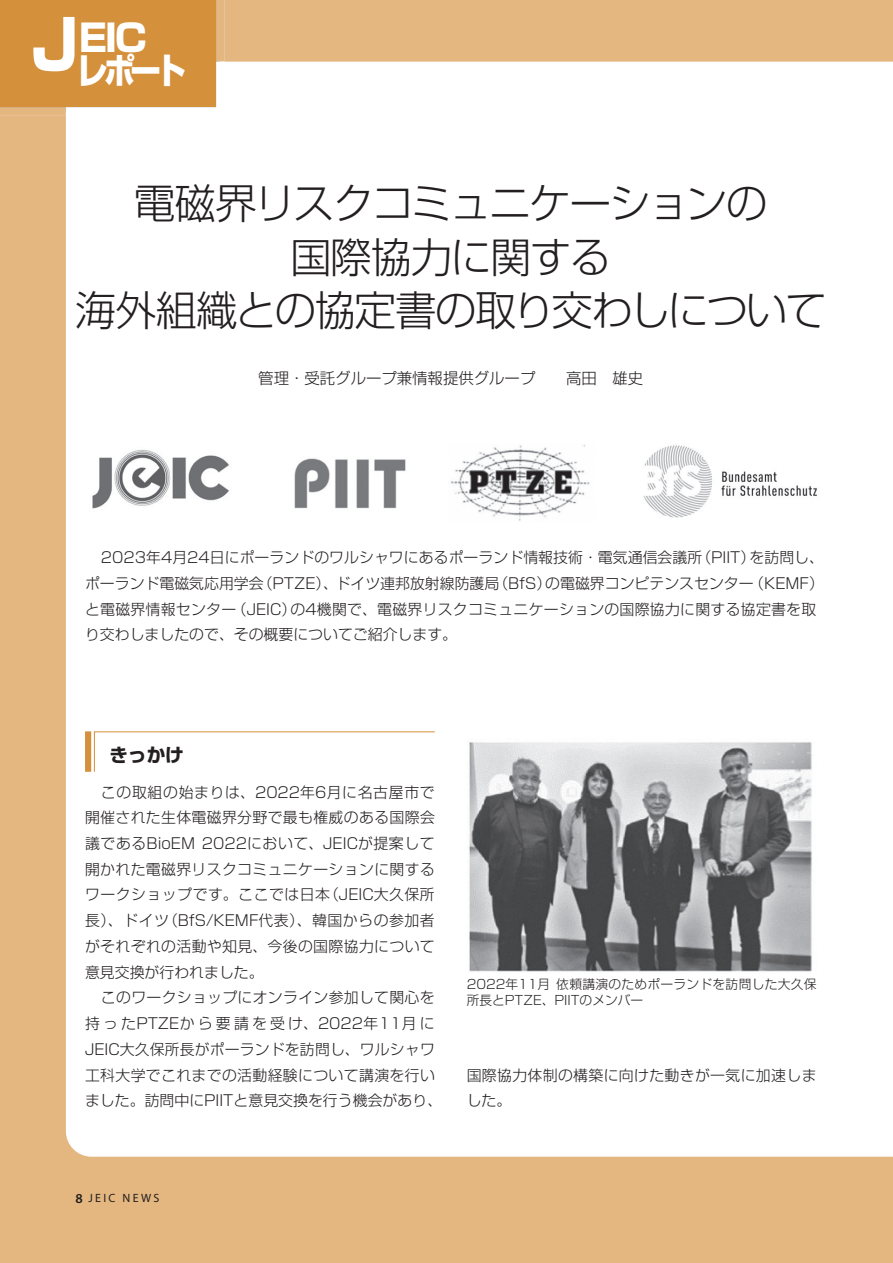
<style>
.page{position:relative;width:893px;height:1263px;background:#e5b780}
.page>*{position:absolute;margin:0;border:0;box-sizing:border-box;transform-origin:0 0}
.t1{font:300 41.4px/53.1px "Shin Go Pro";letter-spacing:-.04em;color:#231f20;text-align:center}
.t2{font:800 37.35px "Shin Go Pro";color:#fff}
.t3{font:800 35.85px "Shin Go Pro";color:#fff;scale:.87 1}
.t4{font:700 18.6px "Shin Go Pro";color:#231f20}
.t5{font:300 15.45px "Shin Go Pro";color:#231f20}
.t6{font:300 14.85px/25.8px "Shin Go Pro";letter-spacing:.01em;color:#231f20}
.t7{font:300 12.75px/15.9px "Shin Go Pro";letter-spacing:.005em;color:#231f20}
.t8{font:12px "Myriad Pro";letter-spacing:.19em;color:#231f20}
.s1{font-size:68.25px}
.s2{font-weight:600;font-size:13.65px}
</style>
<div class="page">
<div style="left:66px;top:62px;width:827px;height:1095px;background:#fff"></div>
<img style="left:0;top:0;width:224px;height:115px">
<img style="left:66px;top:62px;width:158px;height:53px">
<div style="left:0;top:0;width:216px;height:107px;background:#d4903b"></div>
<div style="left:94px;top:731px;width:342px;height:41px;background:#fff"></div>
<div style="left:85px;top:731px;width:6px;height:41px;background:#d4903b"></div>
<img style="left:467px;top:733px;width:349px;height:240px">
<img style="left:85px;top:443px;width:746px;height:80px">
<h2 class="t2" style="left:32px;top:8px;width:117px"><span class="s1">J</span>EIC</h2>
<h3 class="t3" style="left:77px;top:42px;width:127px">レポート</h3>
<h1 class="t1" style="left:75px;top:172px;width:753px">電磁界リスクコミュニケーションの<br>国際協力に関する<br>海外組織との協定書の取り交わしについて</h1>
<p class="t5" style="left:258px;top:365px;width:386px">管理・受託グループ兼情報提供グループ　　高田　雄史</p>
<p class="t6" style="left:85px;top:543px;width:740px;text-indent:16px">2023年4月24日にポーランドのワルシャワにあるポーランド情報技術・電気通信会議所（PIIT）を訪問し、ポーランド電磁気応用学会（PTZE）、ドイツ連邦放射線防護局（BfS）の電磁界コンピテンスセンター（KEMF）と電磁界情報センター（JEIC）の4機関で、電磁界リスクコミュニケーションの国際協力に関する協定書を取り交わしましたので、その概要についてご紹介します。</p>
<p class="t4" style="left:109px;top:740px;width:76px">きっかけ</p>
<p class="t6" style="left:85px;top:777px;width:351px;text-align:justify;text-indent:16px">この取組の始まりは、2022年6月に名古屋市で開催された生体電磁界分野で最も権威のある国際会議であるBioEM 2022において、JEICが提案して開かれた電磁界リスクコミュニケーションに関するワークショップです。ここでは日本（JEIC大久保所長）、ドイツ（BfS/KEMF代表）、韓国からの参加者がそれぞれの活動や知見、今後の国際協力について意見交換が行われました。</p>
<p class="t6" style="left:85px;top:983px;width:359px;text-align:center">このワークショップにオンライン参加して関心を<br>持ったPTZEから要請を受け、2022年11月に<br>JEIC大久保所長がポーランドを訪問し、ワルシャワ工科大学でこれまでの活動経験について講演を行いました。訪問中にPIITと意見交換を行う機会があり、</p>
<p class="t7" style="left:467px;top:974px;width:351px">2022年11月 依頼講演のためポーランドを訪問した大久保所長とPTZE、PIITのメンバー</p>
<p class="t6" style="left:467px;top:1060px;width:351px">国際協力体制の構築に向けた動きが一気に加速しました。</p>
<p class="t8" style="left:76px;top:1191px;width:85px"><span class="s2">8</span> JEIC NEWS</p>
</div>
